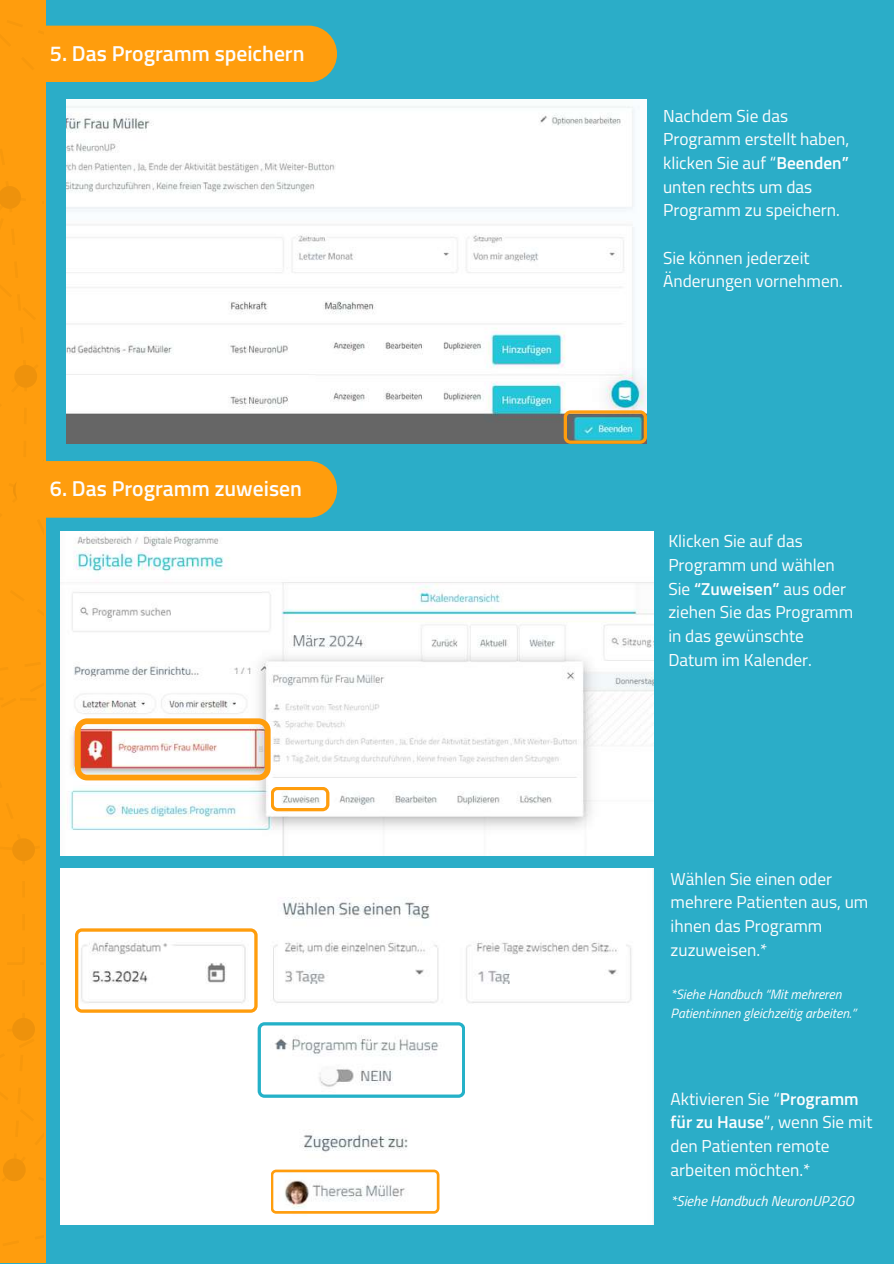
<style>
.page{position:relative;width:894px;height:1264px;background:#fff}
.page>*{position:absolute;margin:0;border:0;box-sizing:border-box;transform-origin:0 0}
.t1{font:600 21.6px "Titillium Web";color:#fdfdfe}
.t2{font:17.25px/23.7px "Titillium Web";color:#fdfdfe}
.t3{font:italic 14.25px "Titillium Web";color:#fdfdfe}
.t4{font:italic 13.5px/18.8px "Titillium Web";color:#fdfdfe}
.s1{font-weight:600}
</style>
<div class="page">
<div style="left:0;top:0;width:893px;height:1263px;background:#2badc8"></div>
<div style="left:16px;top:26px;width:321px;height:56px;background:#ff9d0d;border-radius:28px"></div>
<div style="left:0;top:0;width:46px;height:1262px;background:#ff9d0d"></div>
<hr style="left:22px;top:946px;width:3px;height:17px;background:#f7980c">
<hr style="left:22px;top:914px;width:3px;height:16px;background:#f7980c">
<hr style="left:22px;top:881px;width:3px;height:16px;background:#f7980c">
<svg style="left:0;top:1018px;width:43px;height:245px"></svg>
<svg style="left:0;top:186px;width:37px;height:675px"></svg>
<div style="left:16px;top:461px;width:321px;height:56px;background:#ff9d0d;border-radius:28px"></div>
<img style="left:60px;top:531px;width:593px;height:324px">
<div style="left:60px;top:868px;width:593px;height:356px;background:#fff"></div>
<img style="left:67px;top:99px;width:579px;height:345px">
<svg style="left:563px;top:410px;width:83px;height:34px;background:#71ab93"></svg>
<svg style="left:75px;top:718px;width:195px;height:62px;background:#f0c8a6"></svg>
<svg style="left:270px;top:786px;width:59px;height:25px"></svg>
<svg style="left:73px;top:928px;width:184px;height:84px;background:#f8eee0"></svg>
<svg style="left:270px;top:1169px;width:169px;height:44px;background:#f2e4d1"></svg>
<svg style="left:257px;top:1022px;width:208px;height:75px;background:#e1f0f2"></svg>
<p class="t1" style="left:50px;top:36px;width:256px">5. Das Programm speichern</p>
<p class="t1" style="left:50px;top:471px;width:253px">6. Das Programm zuweisen</p>
<p class="t2" style="left:663px;top:103px;width:188px">Nachdem Sie das<br>Programm erstellt haben, klicken Sie auf “<span class="s1">Beenden” </span>unten rechts um das<br>Programm zu speichern.</p>
<p class="t2" style="left:663px;top:245px;width:181px">Sie können jederzeit<br>Änderungen vornehmen.</p>
<p class="t2" style="left:668px;top:529px;width:186px">Klicken Sie auf das<br>Programm und wählen<br>Sie <span class="s1">“Zuweisen”</span> aus oder ziehen Sie das Programm in das gewünschte<br>Datum im Kalender.</p>
<p class="t2" style="left:670px;top:866px;width:199px">Wählen Sie einen oder mehrere Patienten aus, um ihnen das Programm zuzuweisen.*</p>
<p class="t4" style="left:670px;top:984px;width:187px">*Siehe Handbuch “Mit mehreren<br>Patient:innen gleichzeitig arbeiten.”</p>
<p class="t2" style="left:670px;top:1086px;width:203px">Aktivieren Sie “<span class="s1">Programm für zu Hause</span>”, wenn Sie mit den Patienten remote arbeiten möchten.*</p>
<p class="t3" style="left:670px;top:1189px;width:185px">*Siehe Handbuch NeuronUP2GO</p>
</div>
